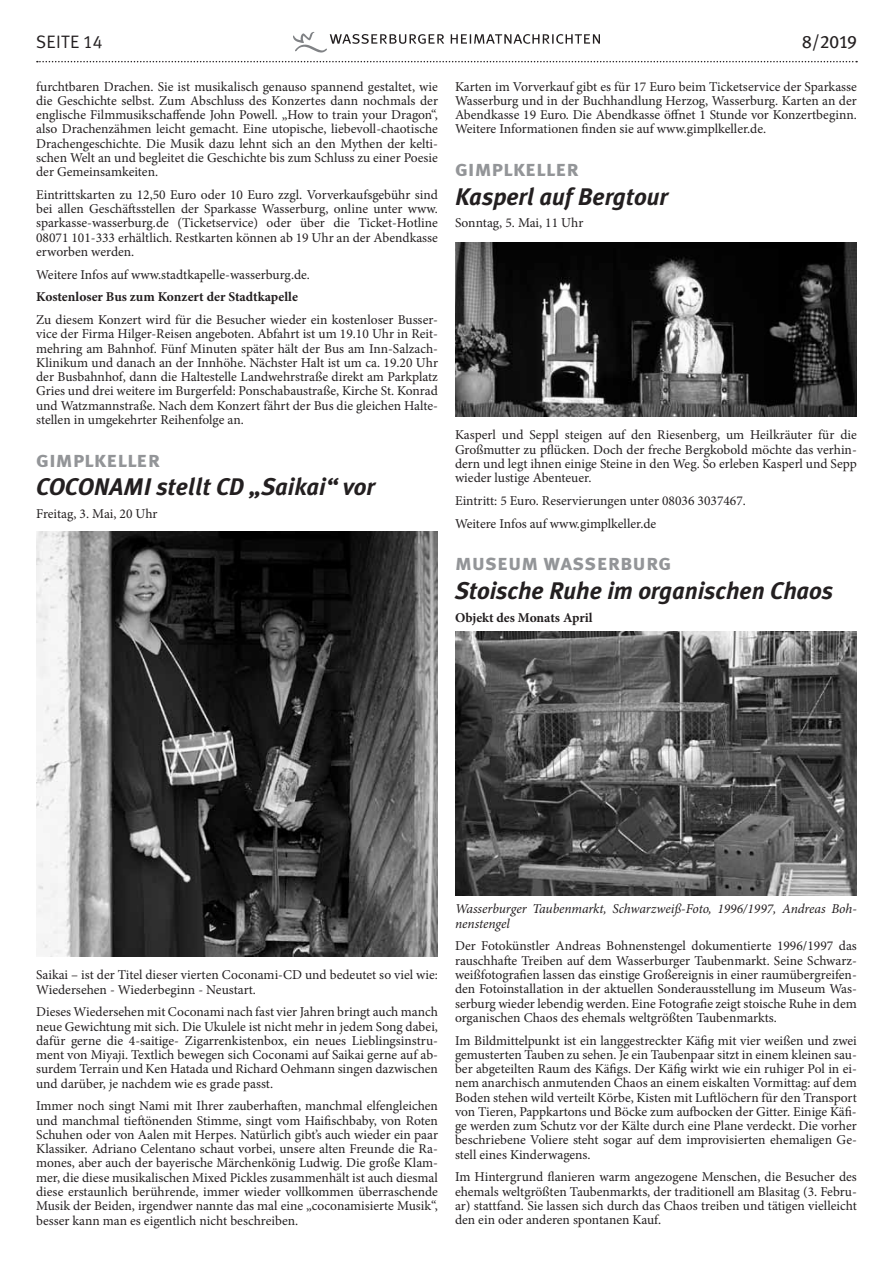
<style>
.page{position:relative;width:893px;height:1263px;background:#fff}
.page>*{position:absolute;margin:0;border:0;box-sizing:border-box;transform-origin:0 0}
.t1{font:italic 700 24px "Meta Plus";color:#231f20}
.t2{font:22.5px "Meta Plus Bold Caps";color:#939598}
.t3{font:18px "Meta Plus Normal";letter-spacing:.01em;color:#231f20}
.t4{font:18px "Meta Plus Book Caps";color:#231f20}
.t5{font:13.5px/14.2px "Minion Pro";color:#231f20;text-align:justify}
.t6{font:italic 13.5px/14.2px "Minion Pro";letter-spacing:-.005em;color:#231f20}
.t7{font:700 13.5px "Minion Pro";color:#231f20}
.s1{font-family:"Meta Plus Normal Caps"}
</style>
<div class="page">
<svg style="left:37px;top:61px;width:820px;height:1px"></svg>
<svg style="left:293px;top:32px;width:307px;height:21px"></svg>
<img style="left:36px;top:531px;width:402px;height:426px">
<img style="left:455px;top:242px;width:402px;height:175px">
<img style="left:455px;top:631px;width:402px;height:264px">
<h3 class="t3" style="left:36px;top:32px;width:68px">SEITE <span class="s1">14</span></h3>
<h3 class="t4" style="left:802px;top:32px;width:56px">8/2019</h3>
<p class="t5" style="left:36px;top:79px;width:403px">furchtbaren Drachen. Sie ist musikalisch genauso spannend gestaltet, wie die Geschichte selbst. Zum Abschluss des Konzertes dann nochmals der englische Filmmusikschaffende John Powell. „How to train your Dragon“, also Drachenzähmen leicht gemacht. Eine utopische, liebevoll-chaotische Drachengeschichte. Die Musik dazu lehnt sich an den Mythen der kelti&shy;schen Welt an und begleitet die Geschichte bis zum Schluss zu einer Poesie der Gemeinsamkeiten.</p>
<p class="t5" style="left:36px;top:188px;width:403px">Eintrittskarten zu 12,50 Euro oder 10 Euro zzgl. Vorverkaufsgebühr sind bei allen Geschäftsstellen der Sparkasse Wasserburg, online unter www. sparkasse-wasserburg.de (Ticketservice) oder über die Ticket-Hotline 08071 101-333 erhältlich. Restkarten können ab 19 Uhr an der Abendkasse erworben werden.</p>
<p class="t5" style="left:36px;top:267px;width:275px">Weitere Infos auf www.stadtkapelle-wasserburg.de.</p>
<p class="t7" style="left:36px;top:288px;width:263px">Kostenloser Bus zum Konzert der Stadtkapelle</p>
<p class="t5" style="left:36px;top:313px;width:403px">Zu diesem Konzert wird für die Besucher wieder ein kostenloser Busser&shy;vice der Firma Hilger-Reisen angeboten. Abfahrt ist um 19.10 Uhr in Reit&shy;mehring am Bahnhof. Fünf Minuten später hält der Bus am Inn-Salzach-Klinikum und danach an der Innhöhe. Nächster Halt ist um ca. 19.20 Uhr der Busbahnhof, dann die Haltestelle Landwehrstraße direkt am Parkplatz Gries und drei weitere im Burgerfeld: Ponschabaustraße, Kirche St. Konrad und Watzmannstraße. Nach dem Konzert fährt der Bus die gleichen Halte&shy;stellen in umgekehrter Reihenfolge an.</p>
<h2 class="t2" style="left:36px;top:446px;width:125px">gimplkeller</h2>
<h1 class="t1" style="left:36px;top:473px;width:340px">COCONAMI stellt CD „Saikai“ vor</h1>
<p class="t5" style="left:36px;top:507px;width:123px">Freitag, 3. Mai, 20 Uhr</p>
<p class="t5" style="left:455px;top:79px;width:403px">Karten im Vorverkauf gibt es für 17 Euro beim Ticketservice der Sparkasse Wasserburg und in der Buchhandlung Herzog, Wasserburg. Karten an der Abendkasse 19 Euro. Die Abendkasse öffnet 1 Stunde vor Konzertbeginn.<br>Weitere Informationen finden sie auf www.gimplkeller.de.</p>
<h2 class="t2" style="left:455px;top:155px;width:125px">gimplkeller</h2>
<h1 class="t1" style="left:455px;top:182px;width:214px">Kasperl auf Bergtour</h1>
<p class="t5" style="left:455px;top:216px;width:130px">Sonntag, 5. Mai, 11 Uhr</p>
<p class="t5" style="left:455px;top:428px;width:403px">Kasperl und Seppl steigen auf den Riesenberg, um Heilkräuter für die Großmutter zu pflücken. Doch der freche Bergkobold möchte das verhin&shy;dern und legt ihnen einige Steine in den Weg. So erleben Kasperl und Sepp wieder lustige Abenteuer.</p>
<p class="t5" style="left:455px;top:489px;width:292px;line-height:22.8px">Eintritt: 5 Euro. Reservierungen unter 08036 3037467.<br>Weitere Infos auf www.gimplkeller.de</p>
<h2 class="t2" style="left:455px;top:549px;width:218px">museum wasserburg</h2>
<h1 class="t1" style="left:455px;top:577px;width:380px">Stoische Ruhe im organischen Chaos</h1>
<p class="t7" style="left:455px;top:608px;width:139px">Objekt des Monats April</p>
<p class="t5" style="left:36px;top:968px;width:403px">Saikai – ist der Titel dieser vierten Coconami-CD und bedeutet so viel wie:<br>Wiedersehen - Wiederbeginn - Neustart.</p>
<p class="t5" style="left:36px;top:1005px;width:403px">Dieses Wiedersehen mit Coconami nach fast vier Jahren bringt auch manch neue Gewichtung mit sich. Die Ukulele ist nicht mehr in jedem Song dabei, dafür gerne die 4-saitige- Zigarrenkistenbox, ein neues Lieblingsinstru&shy;ment von Miyaji. Textlich bewegen sich Coconami auf Saikai gerne auf ab&shy;surdem Terrain und Ken Hatada und Richard Oehmann singen dazwischen und darüber, je nachdem wie es grade passt.</p>
<p class="t5" style="left:36px;top:1099px;width:403px">Immer noch singt Nami mit Ihrer zauberhaften, manchmal elfengleichen und manchmal tieftönenden Stimme, singt vom Haifischbaby, von Roten Schuhen oder von Aalen mit Herpes. Natürlich gibt’s auch wieder ein paar Klassiker. Adriano Celentano schaut vorbei, unsere alten Freunde die Ra&shy;mones, aber auch der bayerische Märchenkönig Ludwig. Die große Klam&shy;mer, die diese musikalischen Mixed Pickles zusammenhält ist auch diesmal diese erstaunlich berührende, immer wieder vollkommen überraschende Musik der Beiden, irgendwer nannte das mal eine „coconamisierte Musik“, besser kann man es eigentlich nicht beschreiben.</p>
<p class="t6" style="left:455px;top:902px;width:403px">Wasserburger Taubenmarkt, Schwarzweiß-Foto, 1996/1997, Andreas Boh&shy;nenstengel</p>
<p class="t5" style="left:455px;top:939px;width:403px">Der Fotokünstler Andreas Bohnenstengel dokumentierte 1996/1997 das rauschhafte Treiben auf dem Wasserburger Taubenmarkt. Seine Schwarz&shy;weißfotografien lassen das einstige Großereignis in einer raumübergreifen&shy;den Fotoinstallation in der aktuellen Sonderausstellung im Museum Was&shy;serburg wieder lebendig werden. Eine Fotografie zeigt stoische Ruhe in dem organischen Chaos des ehemals weltgrößten Taubenmarkts.</p>
<p class="t5" style="left:455px;top:1033px;width:403px">Im Bildmittelpunkt ist ein langgestreckter Käfig mit vier weißen und zwei gemusterten Tauben zu sehen. Je ein Taubenpaar sitzt in einem kleinen sau&shy;ber abgeteilten Raum des Käfigs. Der Käfig wirkt wie ein ruhiger Pol in ei&shy;nem anarchisch anmutenden Chaos an einem eiskalten Vormittag: auf dem Boden stehen wild verteilt Körbe, Kisten mit Luftlöchern für den Transport von Tieren, Pappkartons und Böcke zum aufbocken der Gitter. Einige Käfi&shy;ge werden zum Schutz vor der Kälte durch eine Plane verdeckt. Die vorher beschriebene Voliere steht sogar auf dem improvisierten ehemaligen Ge&shy;stell eines Kinderwagens.</p>
<p class="t5" style="left:455px;top:1170px;width:403px">Im Hintergrund flanieren warm angezogene Menschen, die Besucher des ehemals weltgrößten Taubenmarkts, der traditionell am Blasitag (3. Febru&shy;ar) stattfand. Sie lassen sich durch das Chaos treiben und tätigen vielleicht den ein oder anderen spontanen Kauf.</p>
</div>
